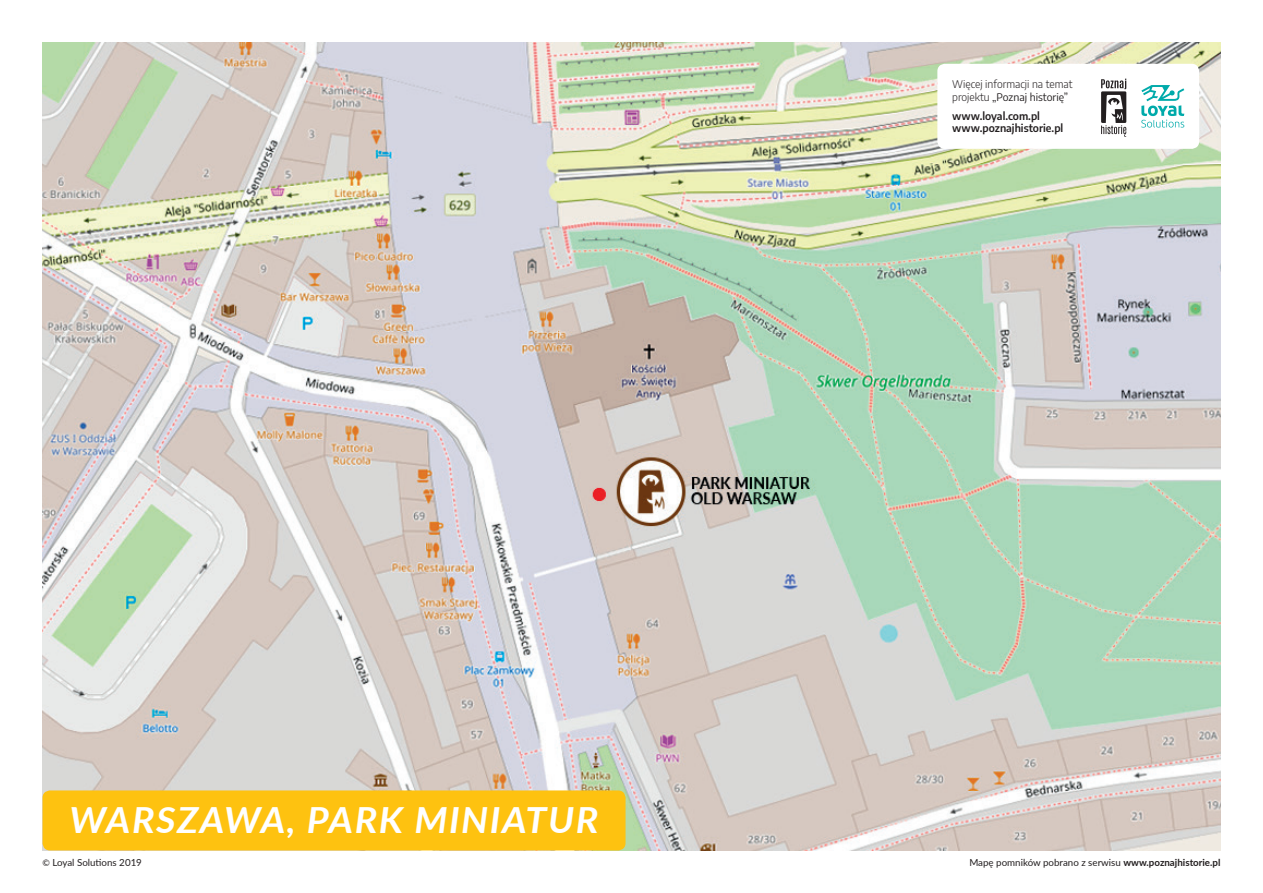
<style>
.page{position:relative;width:1263px;height:893px;background:#fff}
.page>*{position:absolute;margin:0;border:0;box-sizing:border-box;transform-origin:0 0}
.t1{font:italic 700 36px "Lato";letter-spacing:.04em;color:#fff;scale:1.05 1}
.t2{font:600 10.5px "Encode Sans";color:#231f20}
.t3{font:10.5px "Encode Sans";color:#231f20}
.t4{font:300 10.5px "Encode Sans";color:#231f20}
.t5{font:9.75px "Lato";color:#231f20}
.s1{font-weight:300}
.s2{font-size:9px}
.s3{font-weight:700}
</style>
<div class="page">
<img style="left:43px;top:43px;width:1177px;height:807px">
<div style="left:43px;top:790px;width:582px;height:60px;background:#fec210;border-radius:8px"></div>
<div style="left:937px;top:64px;width:262px;height:85px;background:#fff;border-radius:8px"></div>
<svg style="left:1101px;top:79px;width:25px;height:58px"></svg>
<svg style="left:1141px;top:85px;width:43px;height:43px"></svg>
<p class="t4" style="left:952px;top:77px;width:122px">Więcej informacji na temat</p>
<p class="t3" style="left:952px;top:89px;width:117px"><span class="s1">projektu</span> „Poznaj historię”</p>
<p class="t2" style="left:952px;top:108px;width:89px">www.loyal.com.pl</p>
<p class="t2" style="left:952px;top:121px;width:113px">www.poznajhistorie.pl</p>
<p class="t1" style="left:70px;top:794px;width:505px">WARSZAWA, PARK MINIATUR</p>
<p class="t5" style="left:43px;top:855px;width:101px"><span class="s2">©</span> Loyal Solutions 2019</p>
<p class="t5" style="left:969px;top:855px;width:252px">Mapę pomników pobrano z serwisu <span class="s3">www.poznajhistorie.pl</span></p>
</div>
